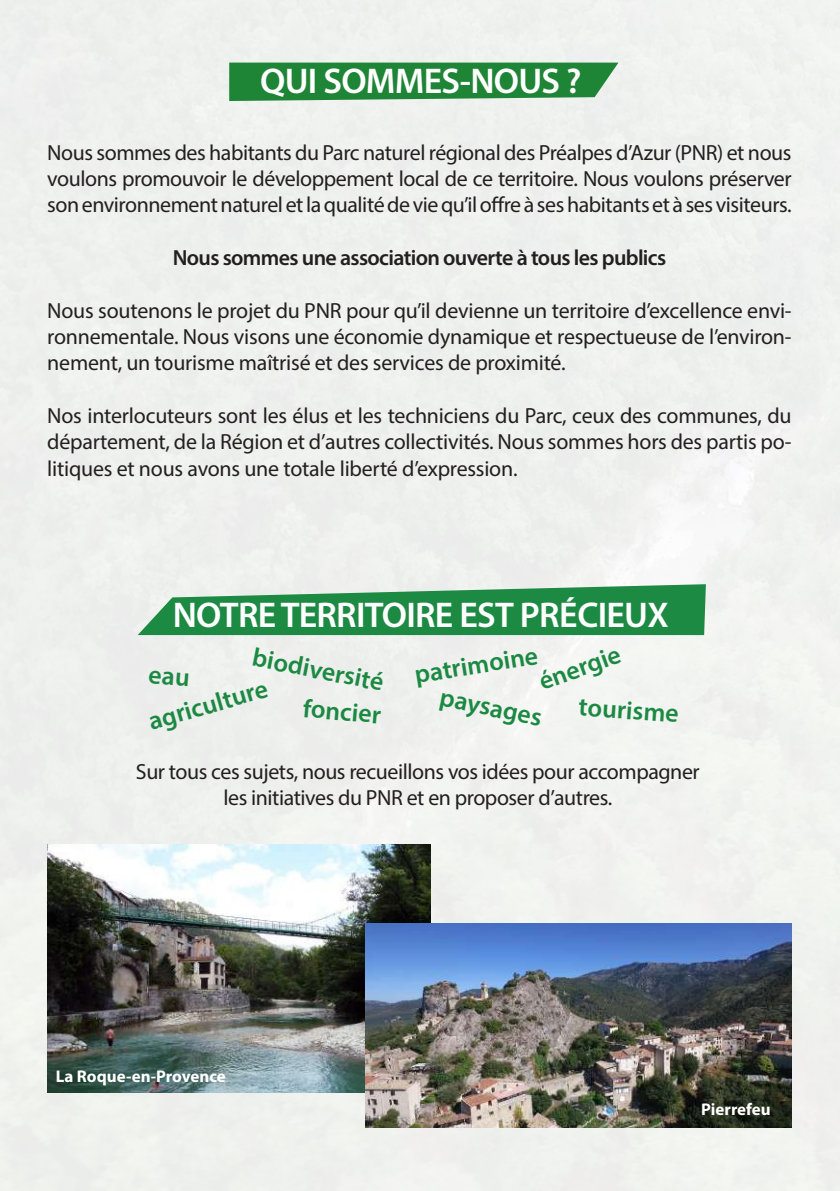
<style>
.page{position:relative;width:840px;height:1191px;background:#fff}
.page>*{position:absolute;margin:0;border:0;box-sizing:border-box;transform-origin:0 0}
.t1{font:600 35.8px "Myriad Pro";letter-spacing:-.02em;color:#fff}
.t2{font:600 25.8px "Myriad Pro";color:#1b8942}
.t3{font:22px/26.2px "Myriad Pro";letter-spacing:-.02em;color:#231f20;text-align:justify}
.t4{font:600 22px "Myriad Pro";letter-spacing:-.03em;color:#231f20}
.t5{font:700 17px "Myriad Pro";color:#fff}
</style>
<div class="page">
<div style="left:0;top:0;width:840px;height:1190px;background:#eff1ef"></div>
<svg style="left:229px;top:63px;width:389px;height:38px;background:#2f8d44"></svg>
<svg style="left:138px;top:584px;width:568px;height:51px;background:#3f9a5f"></svg>
<img style="left:47px;top:844px;width:383px;height:248px">
<img style="left:365px;top:923px;width:426px;height:203px">
<svg style="left:0;top:1187px;width:3px;height:4px"></svg>
<svg style="left:149px;top:669px;width:39px;height:17px"></svg>
<h1 class="t1" style="left:260px;top:58px;width:323px">QUI SOMMES-NOUS ?</h1>
<p class="t3" style="left:47px;top:139px;width:745px">Nous sommes des habitants du Parc naturel régional des Préalpes d’Azur (PNR) et nous voulons promouvoir le développement local de ce territoire. Nous voulons préserver son environnement naturel et la qualité de vie qu’il offre à ses habitants et à ses visiteurs.</p>
<p class="t4" style="left:173px;top:244px;width:495px">Nous sommes une association ouverte à tous les publics</p>
<p class="t3" style="left:47px;top:297px;width:746px">Nous soutenons le projet du PNR pour qu’il devienne un territoire d’excellence envi&shy;ronnementale. Nous visons une économie dynamique et respectueuse de l’environ&shy;nement, un tourisme maîtrisé et des services de proximité.</p>
<p class="t3" style="left:47px;top:402px;width:746px">Nos interlocuteurs sont les élus et les techniciens du Parc, ceux des communes, du département, de la Région et d’autres collectivités. Nous sommes hors des partis po&shy;litiques et nous avons une totale liberté d’expression.</p>
<h1 class="t1" style="left:173px;top:591px;width:497px">NOTRE TERRITOIRE EST PRÉCIEUX</h1>
<p class="t2" style="left:256px;top:640px;width:135px;rotate:11deg">biodiversité</p>
<p class="t2" style="left:412px;top:658px;width:126px;rotate:-9deg">patrimoine</p>
<p class="t2" style="left:304px;top:691px;width:80px;rotate:5deg">foncier</p>
<p class="t2" style="left:580px;top:690px;width:102px;rotate:4deg">tourisme</p>
<p class="t2" style="left:534px;top:666px;width:87px;rotate:-20deg">énergie</p>
<p class="t2" style="left:145px;top:706px;width:124px;rotate:-16deg">agriculture</p>
<p class="t2" style="left:443px;top:680px;width:105px;rotate:12deg">paysages</p>
<p class="t3" style="left:136px;top:757px;width:565px;text-align:center">Sur tous ces sujets, nous recueillons vos idées pour accompagner les initiatives du PNR et en proposer d’autres.</p>
<p class="t5" style="left:56px;top:1064px;width:171px">La Roque-en-Provence</p>
<p class="t5" style="left:701px;top:1098px;width:71px">Pierrefeu</p>
</div>
